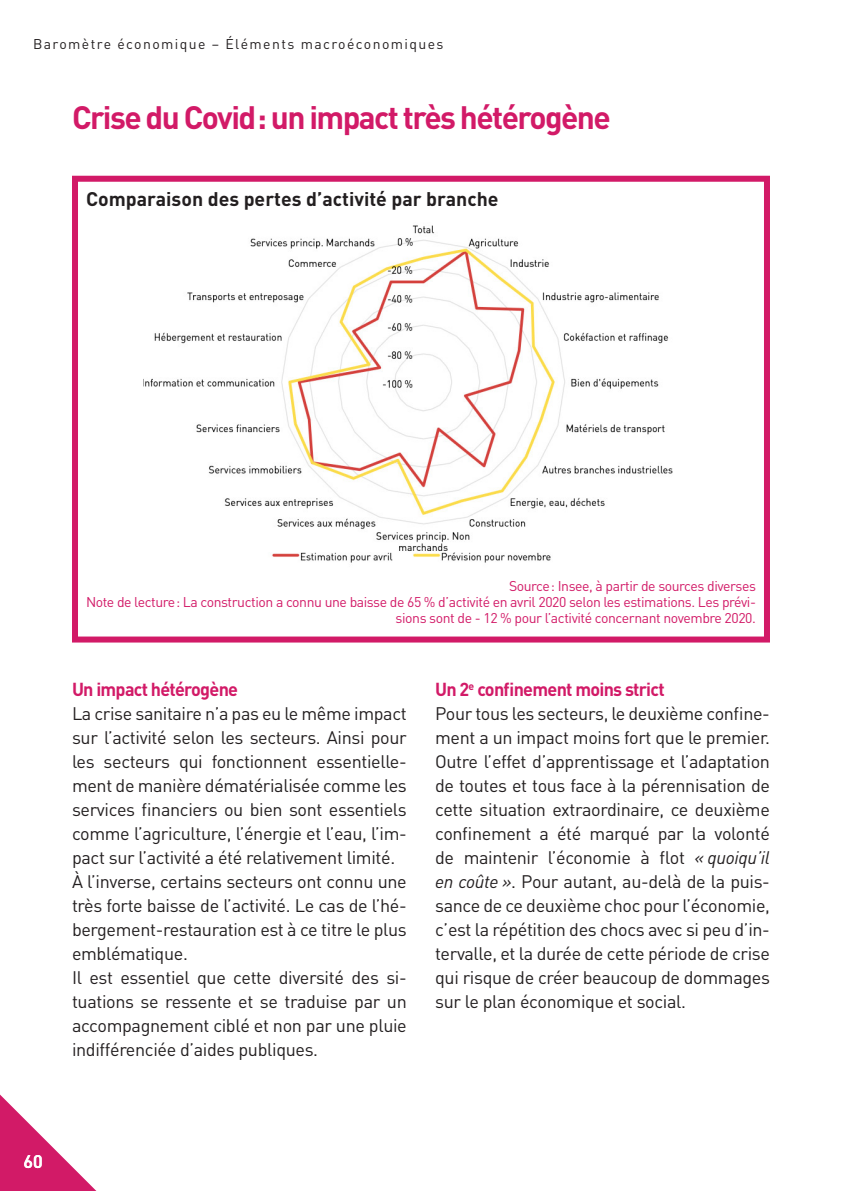
<style>
.page{position:relative;width:842px;height:1191px;background:#fff}
.page>*{position:absolute;margin:0;border:0;box-sizing:border-box;transform-origin:0 0}
.Titre_rose{font:700 32px "DIN";letter-spacing:-.05em;color:#d21a67}
.Titre_graph{font:700 19.6px "DIN";color:#231f20}
.Inter_rose{font:700 18.6px "DIN";letter-spacing:-.04em;color:#d21a67}
.Texte{font:18px/24px "DIN";letter-spacing:-.02em;color:#231f20;text-align:justify}
.t1{font:500 18px "DIN";color:#fff}
.Source_rose{font:14px/16px "DIN";letter-spacing:-.03em;color:#d21a67;text-align:right}
.t2{font:14px "DIN";letter-spacing:.1em;color:#231f20}
.s1{font-style:italic}
</style>
<div class="page">
<svg style="left:0;top:1094px;width:97px;height:97px"></svg>
<img style="left:143px;top:225px;width:530px;height:338px">
<div style="left:72px;top:176px;width:698px;height:466px;border:6px solid #d21a67"></div>
<p class="t2" style="left:33px;top:35px;width:412px">Baromètre économique – Éléments macroéconomiques</p>
<p class="Titre_rose" style="left:72px;top:96px;width:540px">Crise du Covid: un impact très hétérogène</p>
<p class="Titre_graph" style="left:86px;top:187px;width:414px">Comparaison des pertes d’activité par branche</p>
<p class="Source_rose" style="left:509px;top:577px;width:248px">Source: Insee, à partir de sources diverses</p>
<p class="Source_rose" style="left:86px;top:593px;width:671px">Note de lecture: La construction a connu une baisse de 65 % d’activité en avril 2020 selon les estimations. Les prévi&shy;sions sont de - 12 % pour l’activité concernant novembre 2020.</p>
<p class="Inter_rose" style="left:72px;top:677px;width:168px">Un impact hétérogène</p>
<p class="Texte" style="left:72px;top:701px;width:336px">La crise sanitaire n’a pas eu le même impact sur l’activité selon les secteurs. Ainsi pour les secteurs qui fonctionnent essentielle&shy;ment de manière dématérialisée comme les services financiers ou bien sont essentiels comme l’agriculture, l’énergie et l’eau, l’im&shy;pact sur l’activité a été relativement limité.</p>
<p class="Texte" style="left:72px;top:869px;width:336px">À l’inverse, certains secteurs ont connu une très forte baisse de l’activité. Le cas de l’hé&shy;bergement-restauration est à ce titre le plus emblématique.</p>
<p class="Texte" style="left:72px;top:965px;width:336px">Il est essentiel que cette diversité des si&shy;tuations se ressente et se traduise par un accompagnement ciblé et non par une pluie indifférenciée d’aides publiques.</p>
<p class="Inter_rose" style="left:435px;top:677px;width:231px">Un 2<sup>e</sup> confinement moins strict</p>
<p class="Texte" style="left:435px;top:701px;width:336px">Pour tous les secteurs, le deuxième confine&shy;ment a un impact moins fort que le premier.<br>Outre l’effet d’apprentissage et l’adaptation de toutes et tous face à la pérennisation de cette situation extraordinaire, ce deuxième confinement a été marqué par la volonté de maintenir l’économie à flot <span class="s1">« quoiqu’il en coûte »</span>. Pour autant, au-delà de la puis&shy;sance de ce deuxième choc pour l’économie, c’est la répétition des chocs avec si peu d’in&shy;tervalle, et la durée de cette période de crise qui risque de créer beaucoup de dommages sur le plan économique et social.</p>
<p class="t1" style="left:24px;top:1149px;width:21px">60</p>
</div>
